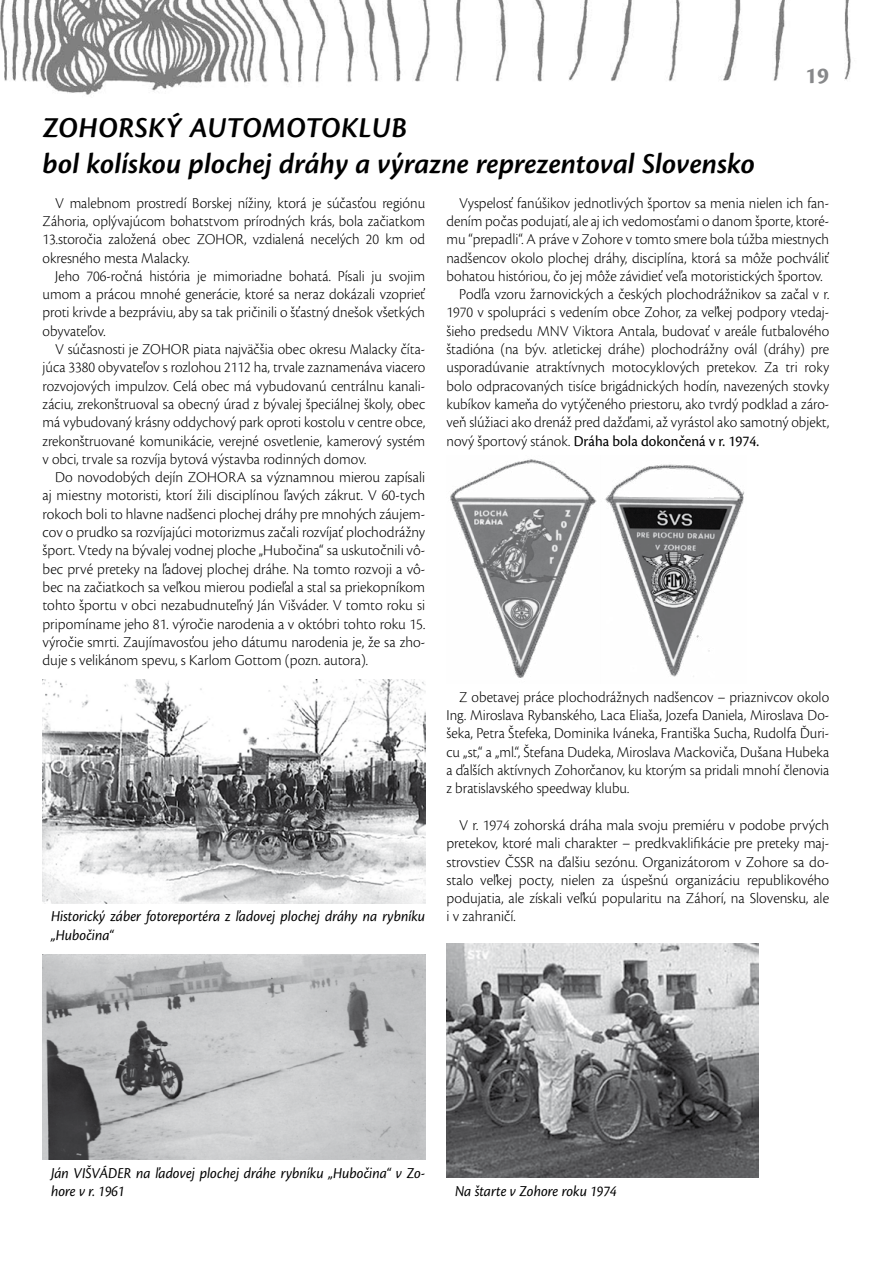
<style>
.page{position:relative;width:893px;height:1263px;background:#fff}
.page>*{position:absolute;margin:0;border:0;box-sizing:border-box;transform-origin:0 0}
.t1{font:italic 600 30px/36.6px "Cronos Pro";color:#000}
.t2{font:700 24px "Cronos Pro";color:#87888a}
.t3{font:300 15.75px/18.3px "Cronos Pro";color:#000;text-align:justify;scale:.96 1}
.t4{font:300 15.75px/18.3px "Cronos Pro";color:#000;text-align:justify}
.t5{font:italic 15.75px/18.3px "Cronos Pro";color:#000;scale:.94 1}
.t6{font:15.75px "Cronos Pro";color:#000;scale:.96 1}
.s1{font-weight:300}
</style>
<div class="page">
<img style="left:0;top:0;width:851px;height:95px">
<img style="left:43px;top:680px;width:382px;height:223px">
<img style="left:43px;top:954px;width:382px;height:205px">
<img style="left:450px;top:459px;width:295px;height:219px">
<img style="left:446px;top:943px;width:312px;height:234px">
<h2 class="t2" style="left:805px;top:61px;width:25px">19</h2>
<h1 class="t1" style="left:43px;top:110px;width:714px">ZOHORSKÝ AUTOMOTOKLUB<br>bol kolískou plochej dráhy a výrazne reprezentoval Slovensko</h1>
<p class="t3" style="left:43px;top:193px;width:400px;text-indent:13px">V malebnom prostredí Borskej nížiny, ktorá je súčasťou regiónu Záhoria, oplývajúcom bohatstvom prírodných krás, bola začiatkom 13.storočia založená obec ZOHOR, vzdialená necelých 20 km od okresného mesta Malacky.</p>
<p class="t3" style="left:43px;top:267px;width:400px;text-indent:13px">Jeho 706-ročná história je mimoriadne bohatá. Písali ju svojim umom a prácou mnohé generácie, ktoré sa neraz dokázali vzoprieť proti krivde a bezpráviu, aby sa tak pričinili o šťastný dnešok všetkých obyvateľov.</p>
<p class="t3" style="left:43px;top:340px;width:400px;text-indent:13px">V súčasnosti je ZOHOR piata najväčšia obec okresu Malacky číta&shy;júca 3380 obyvateľov s rozlohou 2112 ha, trvale zaznamenáva viacero rozvojových impulzov. Celá obec má vybudovanú centrálnu kanali&shy;záciu, zrekonštruoval sa obecný úrad z bývalej špeciálnej školy, obec má vybudovaný krásny oddychový park oproti kostolu v centre obce, zrekonštruované komunikácie, verejné osvetlenie, kamerový systém v obci, trvale sa rozvíja bytová výstavba rodinných domov.</p>
<p class="t4" style="left:43px;top:468px;width:384px;text-indent:13px">Do novodobých dejín ZOHORA sa významnou mierou zapísali aj miestny motoristi, ktorí žili disciplínou ľavých zákrut. V 60-tych rokoch boli to hlavne nadšenci plochej dráhy pre mnohých záujem&shy;cov o prudko sa rozvíjajúci motorizmus začali rozvíjať plochodrážny šport. Vtedy na bývalej vodnej ploche „Hubočina“ sa uskutočnili vô&shy;bec prvé preteky na ľadovej plochej dráhe. Na tomto rozvoji a vô&shy;bec na začiatkoch sa veľkou mierou podieľal a stal sa priekopníkom tohto športu v obci nezabudnuteľný Ján Višváder. V tomto roku si pripomíname jeho 81. výročie narodenia a v októbri tohto roku 15. výročie smrti. Zaujímavosťou jeho dátumu narodenia je, že sa zho&shy;duje s velikánom spevu, s Karlom Gottom (pozn. autora).</p>
<p class="t3" style="left:459px;top:193px;width:387px">Vyspelosť fanúšikov jednotlivých športov sa menia nielen ich fan-</p>
<p class="t3" style="left:446px;top:212px;width:400px">dením počas podujatí, ale aj ich vedomosťami o danom športe, ktoré-</p>
<p class="t3" style="left:446px;top:230px;width:400px">mu “prepadli“. A práve v Zohore v tomto smere bola túžba miestnych</p>
<p class="t3" style="left:446px;top:248px;width:400px">nadšencov okolo plochej dráhy, disciplína, ktorá sa môže pochváliť</p>
<p class="t3" style="left:446px;top:267px;width:393px">bohatou históriou, čo jej môže závidieť veľa motoristických športov.</p>
<p class="t3" style="left:459px;top:285px;width:387px">Podľa vzoru žarnovických a českých plochodrážnikov sa začal v r.</p>
<p class="t3" style="left:446px;top:303px;width:400px">1970 v spolupráci s vedením obce Zohor, za veľkej podpory vtedaj-</p>
<p class="t3" style="left:446px;top:322px;width:400px">šieho predsedu MNV Viktora Antala, budovať v areále futbalového</p>
<p class="t3" style="left:446px;top:340px;width:400px">štadióna (na býv. atletickej dráhe) plochodrážny ovál (dráhy) pre</p>
<p class="t3" style="left:446px;top:358px;width:400px">usporadúvanie atraktívnych motocyklových pretekov. Za tri roky</p>
<p class="t3" style="left:446px;top:376px;width:400px">bolo odpracovaných tisíce brigádnických hodín, navezených stovky</p>
<p class="t3" style="left:446px;top:395px;width:400px">kubíkov kameňa do vytýčeného priestoru, ako tvrdý podklad a záro-</p>
<p class="t3" style="left:446px;top:413px;width:400px">veň slúžiaci ako drenáž pred dažďami, až vyrástol ako samotný objekt,</p>
<p class="t6" style="left:446px;top:432px;width:327px"><span class="s1">nový športový stánok.</span> Dráha bola dokončená v r. 1974.</p>
<p class="t5" style="left:51px;top:907px;width:400px">Historický záber fotoreportéra z ľadovej plochej dráhy na rybníku „Hubočina“</p>
<p class="t3" style="left:446px;top:688px;width:400px;text-indent:13px">Z obetavej práce plochodrážnych nadšencov – priaznivcov okolo Ing. Miroslava Rybanského, Laca Eliaša, Jozefa Daniela, Miroslava Do&shy;šeka, Petra Štefeka, Dominika Iváneka, Františka Sucha, Rudolfa Ďuri&shy;cu „st,“ a „ml.“, Štefana Dudeka, Miroslava Mackoviča, Dušana Hubeka a ďalších aktívnych Zohorčanov, ku ktorým sa pridali mnohí členovia z bratislavského speedway klubu.</p>
<p class="t4" style="left:446px;top:816px;width:384px;text-indent:13px">V r. 1974 zohorská dráha mala svoju premiéru v podobe prvých pretekov, ktoré mali charakter – predkvaklifikácie pre preteky maj&shy;strovstiev ČSSR na ďalšiu sezónu. Organizátorom v Zohore sa do&shy;stalo veľkej pocty, nielen za úspešnú organizáciu republikového podujatia, ale získali veľkú popularitu na Záhorí, na Slovensku, ale i v zahraničí.</p>
<p class="t5" style="left:51px;top:1164px;width:400px">Ján VIŠVÁDER na ľadovej plochej dráhe rybníku „Hubočina“ v Zo&shy;hore v r. 1961</p>
<p class="t5" style="left:455px;top:1182px;width:173px">Na štarte v Zohore roku 1974</p>
</div>
